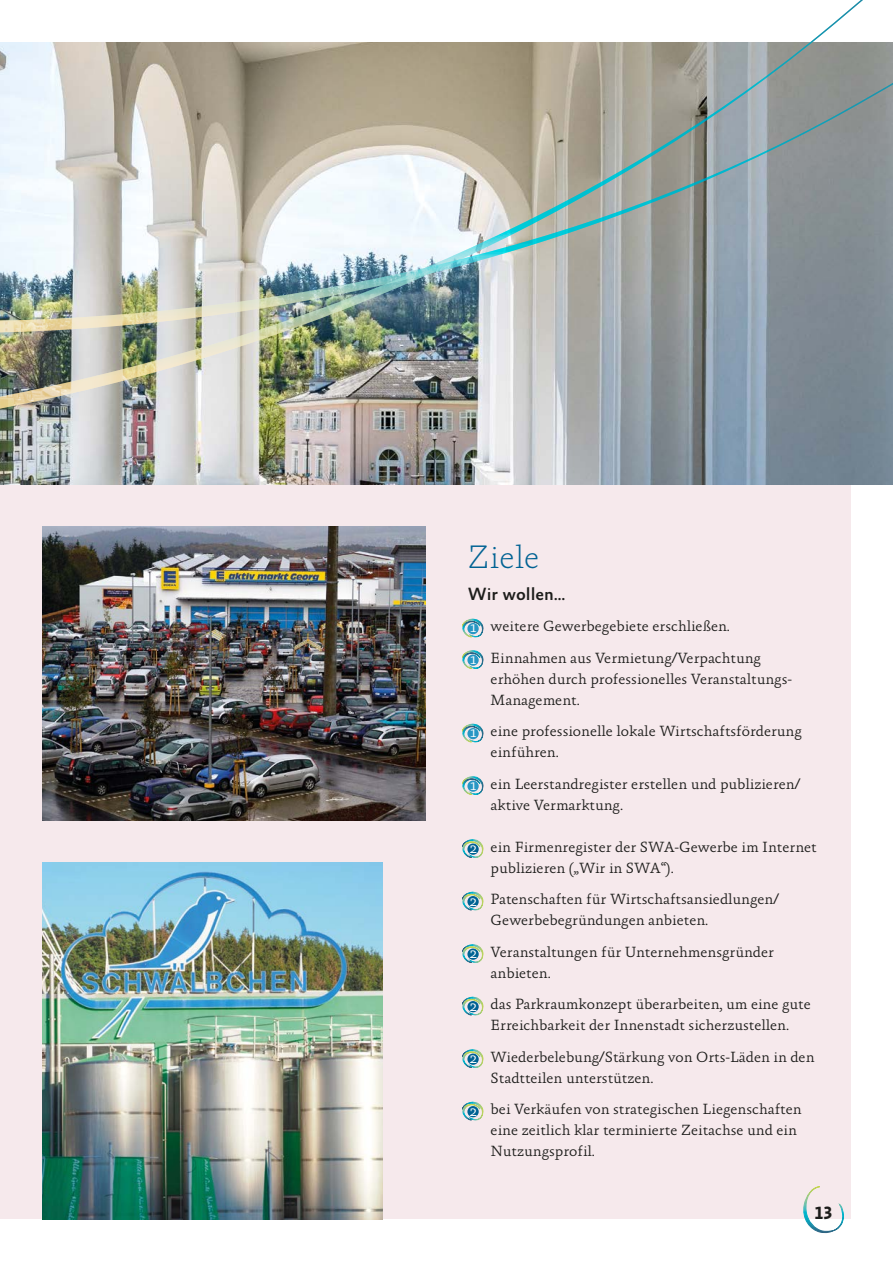
<style>
.page{position:relative;width:893px;height:1263px;background:#fff}
.page>*{position:absolute;margin:0;border:0;box-sizing:border-box;transform-origin:0 0}
.t1{font:100 33px "Absara TF";color:#006293}
.t2{font:500 18px "Absara Sans TF";color:#1d1d1b}
.t3{font:700 18px "Absara Sans TF";color:#1d1d1b}
.t4{font:300 15px/21px "Absara";color:#1d1d1b}
.s1{color:#fff}
</style>
<div class="page">
<div style="left:0;top:43px;width:850px;height:1176px;background:#f6e9ec"></div>
<img style="left:0;top:471px;width:893px;height:13px">
<img style="left:0;top:333px;width:893px;height:138px">
<img style="left:0;top:0;width:893px;height:333px">
<img style="left:43px;top:526px;width:382px;height:294px">
<img style="left:43px;top:862px;width:340px;height:357px">
<svg style="left:462px;top:618px;width:22px;height:19px"></svg>
<div style="left:467px;top:623px;width:12px;height:11px;background:#2897c4;border-radius:50%"></div>
<svg style="left:462px;top:650px;width:22px;height:19px"></svg>
<div style="left:467px;top:654px;width:12px;height:12px;background:#2897c4;border-radius:50%"></div>
<svg style="left:462px;top:723px;width:22px;height:19px"></svg>
<div style="left:467px;top:728px;width:12px;height:11px;background:#2897c4;border-radius:50%"></div>
<svg style="left:462px;top:776px;width:22px;height:19px"></svg>
<div style="left:467px;top:780px;width:12px;height:12px;background:#2897c4;border-radius:50%"></div>
<svg style="left:462px;top:839px;width:22px;height:19px"></svg>
<div style="left:467px;top:843px;width:12px;height:12px;background:#006293;border-radius:50%"></div>
<svg style="left:462px;top:891px;width:22px;height:19px"></svg>
<div style="left:467px;top:896px;width:12px;height:11px;background:#006293;border-radius:50%"></div>
<svg style="left:462px;top:944px;width:22px;height:19px"></svg>
<div style="left:467px;top:948px;width:12px;height:12px;background:#006293;border-radius:50%"></div>
<svg style="left:462px;top:996px;width:22px;height:19px"></svg>
<div style="left:467px;top:1001px;width:12px;height:11px;background:#006293;border-radius:50%"></div>
<svg style="left:462px;top:1049px;width:22px;height:19px"></svg>
<div style="left:467px;top:1053px;width:12px;height:12px;background:#006293;border-radius:50%"></div>
<svg style="left:462px;top:1101px;width:22px;height:19px"></svg>
<div style="left:467px;top:1106px;width:12px;height:11px;background:#006293;border-radius:50%"></div>
<svg style="left:803px;top:1186px;width:41px;height:48px"></svg>
<h1 class="t1" style="left:468px;top:538px;width:73px">Ziele</h1>
<p class="t2" style="left:468px;top:584px;width:99px">Wir wollen…</p>
<p class="t4" style="left:470px;top:611px;width:293px;line-height:31.5px"><span class="s1">1</span> weitere Gewerbegebiete erschließen.<br><span class="s1">1</span> Einnahmen aus Vermietung/Verpachtung</p>
<p class="t4" style="left:491px;top:668px;width:303px">erhöhen durch professionelles Veranstaltungs-<br>Management.</p>
<p class="t4" style="left:491px;top:721px;width:313px;text-indent:-21px"><span class="s1">1</span> eine professionelle lokale Wirtschaftsförderung einführen.</p>
<p class="t4" style="left:491px;top:773px;width:311px;text-indent:-21px"><span class="s1">1</span> ein Leerstandregister erstellen und publizieren/ aktive Vermarktung.</p>
<p class="t4" style="left:491px;top:836px;width:328px;text-indent:-21px"><span class="s1">2</span> ein Firmenregister der SWA-Gewerbe im Internet publizieren („Wir in SWA“).</p>
<p class="t4" style="left:491px;top:889px;width:290px;text-indent:-21px"><span class="s1">2</span> Patenschaften für Wirtschaftsansiedlungen/<br>Gewerbebegründungen anbieten.</p>
<p class="t4" style="left:491px;top:941px;width:285px;text-indent:-21px"><span class="s1">2</span> Veranstaltungen für Unternehmensgründer anbieten.</p>
<p class="t4" style="left:470px;top:994px;width:343px;text-align:center"><span class="s1">2</span> das Parkraumkonzept überarbeiten, um eine gute<br>Erreichbarkeit der Innenstadt sicherzustellen.</p>
<p class="t4" style="left:491px;top:1046px;width:325px;text-indent:-21px"><span class="s1">2</span> Wiederbelebung/Stärkung von Orts-Läden in den<br>Stadtteilen unterstützen.</p>
<p class="t4" style="left:491px;top:1099px;width:313px;text-indent:-21px"><span class="s1">2</span> bei Verkäufen von strategischen Liegenschaften eine zeitlich klar terminierte Zeitachse und ein<br>Nutzungsprofil.</p>
<p class="t3" style="left:814px;top:1204px;width:20px">13</p>
</div>
